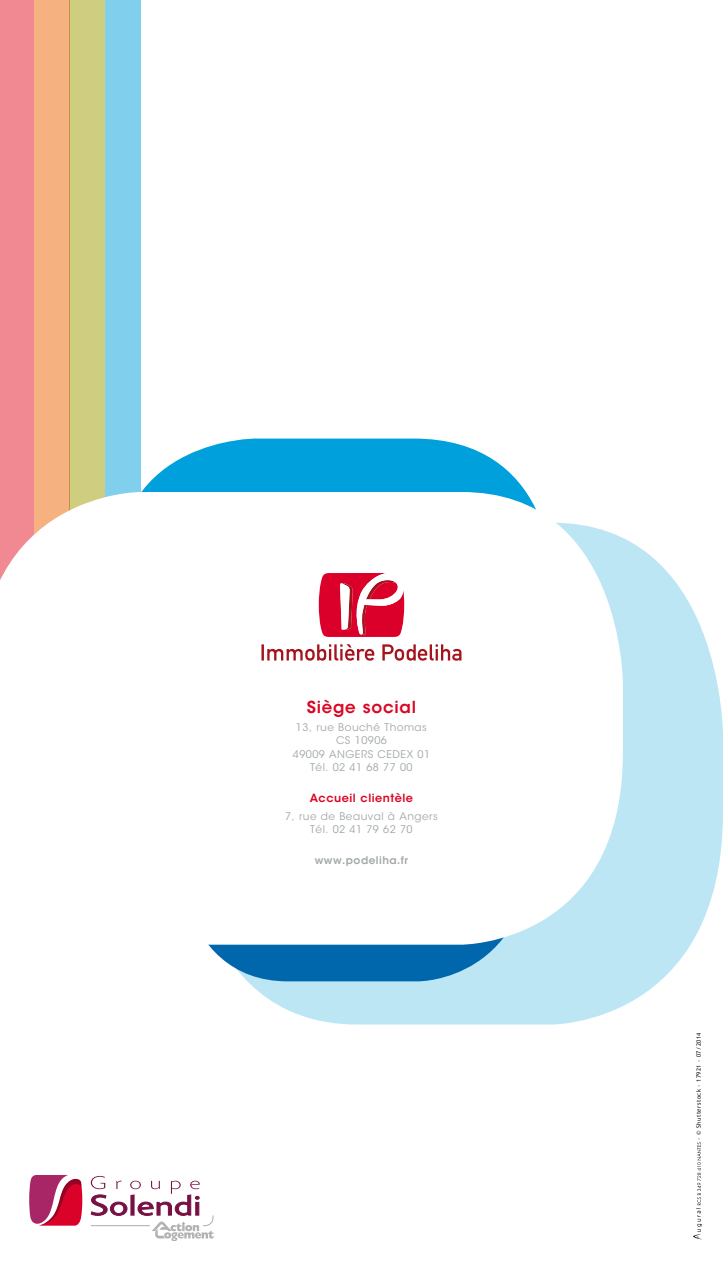
<style>
.page{position:relative;width:723px;height:1263px;background:#fff}
.page>*{position:absolute;margin:0;border:0;box-sizing:border-box;transform-origin:0 0}
.t1{font:600 16.5px "ITC Avant Garde Std";letter-spacing:.045em;color:#db0523}
.t2{font:600 11.25px "ITC Avant Garde Std";letter-spacing:.045em;color:#db0523}
.t3{font:10.5px/13.5px "ITC Avant Garde Std";letter-spacing:.045em;color:#a3a8aa;text-align:center}
.t4{font:600 10.5px "ITC Avant Garde Std";letter-spacing:.045em;color:#a3a8aa}
.t5{font:6px "Trebuchet MS";letter-spacing:.07em;color:#181716}
</style>
<div class="page">
<div style="left:0;top:0;width:34px;height:753px;background:#f18992"></div>
<div style="left:34px;top:0;width:36px;height:753px;background:#f5b280"></div>
<div style="left:70px;top:0;width:35px;height:753px;background:#cecd80"></div>
<div style="left:105px;top:0;width:36px;height:753px;background:#80cfed"></div>
<svg style="left:247px;top:538px;width:476px;height:486px;fill:#bde6f5"></svg>
<svg style="left:208px;top:945px;width:326px;height:36px;fill:#0067ac"></svg>
<div style="left:116px;top:439px;width:436px;height:324px;background:#00a0dc;border-radius:138px"></div>
<svg style="left:0;top:492px;width:623px;height:453px"></svg>
<svg style="left:261px;top:573px;width:200px;height:88px"></svg>
<svg style="left:29px;top:1175px;width:53px;height:51px"></svg>
<svg style="left:91px;top:1176px;width:123px;height:65px"></svg>
<svg style="left:693px;top:1142px;width:9px;height:97px"></svg>
<h1 class="t1" style="left:307px;top:697px;width:111px">Siège social</h1>
<p class="t3" style="left:293px;top:720px;width:139px">13, rue Bouché Thomas<br>CS 10906<br>49009 ANGERS CEDEX 01<br>Tél. 02 41 68 77 00</p>
<p class="t2" style="left:310px;top:791px;width:105px">Accueil clientèle</p>
<p class="t3" style="left:285px;top:809px;width:154px">7, rue de Beauval à Angers<br>Tél. 02 41 79 62 70</p>
<p class="t4" style="left:315px;top:853px;width:95px">www.podeliha.fr</p>
<p class="t5" style="left:695px;top:1139px;width:109px;rotate:-90deg">- © Shutterstock - 17921 - 07/2014</p>
</div>
